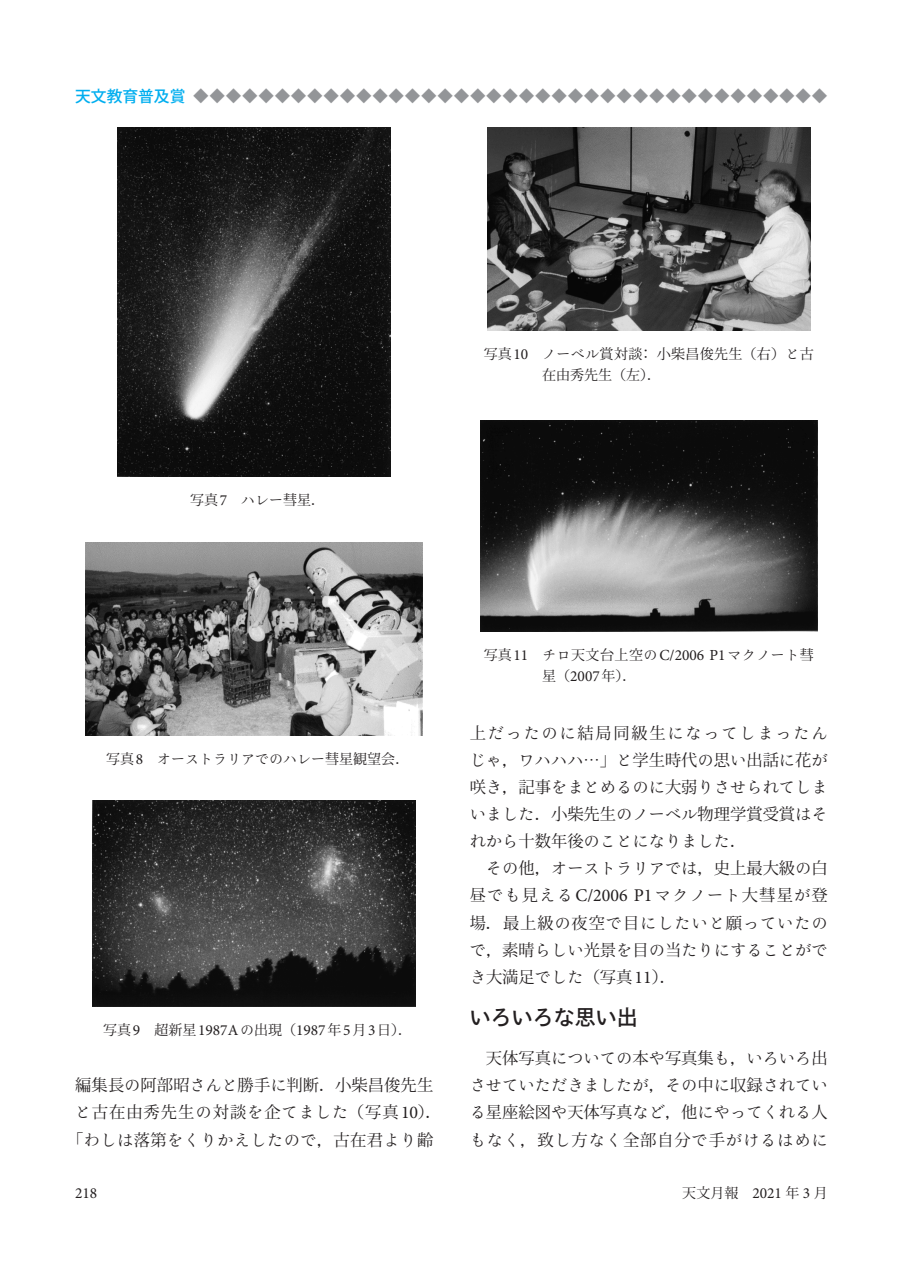
<style>
.page{position:relative;width:903px;height:1275px;background:#fff}
.page>*{position:absolute;margin:0;border:0;box-sizing:border-box;transform-origin:0 0}
.t1{font:500 21px "Ryo Gothic Plus N";color:#231f20}
.t2{font:16.28px/27.1px "Ryo Text Plus N";color:#231f20;text-align:justify}
.t3{font:16.28px/27.1px "Koz Min Pro";letter-spacing:.01em;color:#231f20}
.t4{font:16.28px "Koz Min Pro";color:#939598}
.t5{font:16.28px "Ryo Text Plus N";letter-spacing:.025em;color:#231f20}
.t6{font:500 15.75px "Koz Go Pro";color:#00aeef}
.t7{font:15.4px "Minion Pro";color:#231f20}
.t8{font:14px "Koz Min Pro";color:#231f20}
.t9{font:14px/21px "Koz Min Pro";letter-spacing:.025em;color:#231f20}
.t10{font:14px "Ryo Text Plus N";color:#231f20}
.s1{font-family:"Minion Pro";font-size:15.4px}
.s2{font-family:"Ryo Text Plus N"}
.s3{font-family:"Koz Min Pro"}
.s4{font-family:"Minion Pro";font-size:17.85px}
.s5{font-family:"Koz Min Pro";font-size:14px}
.s6{font-family:"Ryo Text Plus N";font-size:14px}
.s7{font-family:"Koz Go Pro"}
</style>
<div class="page">
<img style="left:118px;top:127px;width:273px;height:349px">
<img style="left:86px;top:543px;width:337px;height:192px">
<img style="left:93px;top:800px;width:322px;height:206px">
<img style="left:487px;top:127px;width:323px;height:203px">
<img style="left:480px;top:420px;width:337px;height:212px">
<p class="t4" style="left:79px;top:85px;width:750px">◆◆◆◆◆◆◆◆◆◆◆◆◆◆◆◆◆◆◆◆◆◆◆◆◆◆◆◆◆◆◆◆◆◆◆◆◆◆◆◆◆◆◆◆◆◆</p>
<p class="t6" style="left:75px;top:87px;width:112px">天文教育普及賞</p>
<p class="t8" style="left:190px;top:490px;width:137px">写真<span class="s1">7</span> <span class="s2">ハレー</span>彗星．</p>
<p class="t9" style="left:542px;top:343px;width:273px;text-indent:-59px">写真<span class="s1">10</span> <span class="s2">ノーベル</span>賞対談：小柴昌俊先生（右）<span class="s2">と</span>古在由秀先生（左）．</p>
<p class="t10" style="left:106px;top:750px;width:305px"><span class="s3">写真</span><span class="s1">8</span> オーストラリアでのハレー<span class="s3">彗星観望会．</span></p>
<p class="t8" style="left:103px;top:1019px;width:310px">写真<span class="s1">9</span>　超新星<span class="s1">1987A</span><span class="s2">の</span>出現（<span class="s1">1987</span>年<span class="s1">5</span>月<span class="s1">3</span>日）．</p>
<p class="t3" style="left:75px;top:1071px;width:369px">編集長<span class="s2">の</span>阿部昭<span class="s2">さんと</span>勝手<span class="s2">に</span>判断．小柴昌俊先生<span class="s2">と</span>古在由秀先生<span class="s2">の</span>対談<span class="s2">を</span>企<span class="s2">てました</span>（写真<span class="s4">10</span>）．</p>
<p class="t5" style="left:67px;top:1129px;width:368px"><span class="s3">「</span>わしは<span class="s3">落第</span>をくりかえしたので<span class="s3">，古在君</span>より<span class="s3">齢</span></p>
<p class="t7" style="left:484px;top:645px;width:332px"><span class="s5">写真</span>11 <span class="s6">チロ</span><span class="s5">天文台上空</span><span class="s6">の</span>C/2006 P1<span class="s6">マクノート</span><span class="s5">彗</span></p>
<p class="t8" style="left:542px;top:666px;width:96px">星（<span class="s1">2007</span>年）．</p>
<p class="t2" style="left:470px;top:719px;width:360px"><span class="s3">上</span>だったのに<span class="s3">結局同級生</span>になってしまったんじゃ<span class="s3">，</span>ワハハハ<span class="s3">…」</span>と<span class="s3">学生時代</span>の<span class="s3">思</span>い<span class="s3">出話</span>に<span class="s3">花</span>が<span class="s3">咲</span>き<span class="s3">，記事</span>をまとめるのに<span class="s3">大弱</span>りさせられてしまいました<span class="s3">．小柴先生</span>のノーベル<span class="s3">物理学賞受賞</span>はそれから<span class="s3">十数年後</span>のことになりました<span class="s3">．</span></p>
<p class="t2" style="left:470px;top:855px;width:360px;text-indent:16px">その<span class="s3">他，</span>オーストラリアでは<span class="s3">，史上最大級</span>の<span class="s3">白昼</span>でも<span class="s3">見</span>える<span class="s4">C/2006 P1</span>マクノート<span class="s3">大彗星</span>が<span class="s3">登場．最上級</span>の<span class="s3">夜空</span>で<span class="s3">目</span>にしたいと<span class="s3">願</span>っていたので<span class="s3">，素晴</span>らしい<span class="s3">光景</span>を<span class="s3">目</span>の<span class="s3">当</span>たりにすることがで</p>
<p class="t3" style="left:470px;top:963px;width:208px"><span class="s2">き</span>大満足<span class="s2">でした</span>（写真<span class="s4">11</span>）．</p>
<p class="t1" style="left:470px;top:1004px;width:169px">いろいろな<span class="s7">思</span>い<span class="s7">出</span></p>
<p class="t2" style="left:470px;top:1045px;width:360px;text-indent:16px"><span class="s3">天体写真</span>についての<span class="s3">本</span>や<span class="s3">写真集</span>も<span class="s3">，</span>いろいろ<span class="s3">出</span>させていただきましたが<span class="s3">，</span>その<span class="s3">中</span>に<span class="s3">収録</span>されている<span class="s3">星座絵図</span>や<span class="s3">天体写真</span>など<span class="s3">，他</span>にやってくれる<span class="s3">人</span>もなく<span class="s3">，致</span>し<span class="s3">方</span>なく<span class="s3">全部自分</span>で<span class="s3">手</span>がけるはめに</p>
<p class="t7" style="left:75px;top:1182px;width:24px">218</p>
<p class="t8" style="left:682px;top:1183px;width:147px">天文月報　<span class="s1">2021</span> 年 <span class="s1">3</span> 月</p>
</div>
